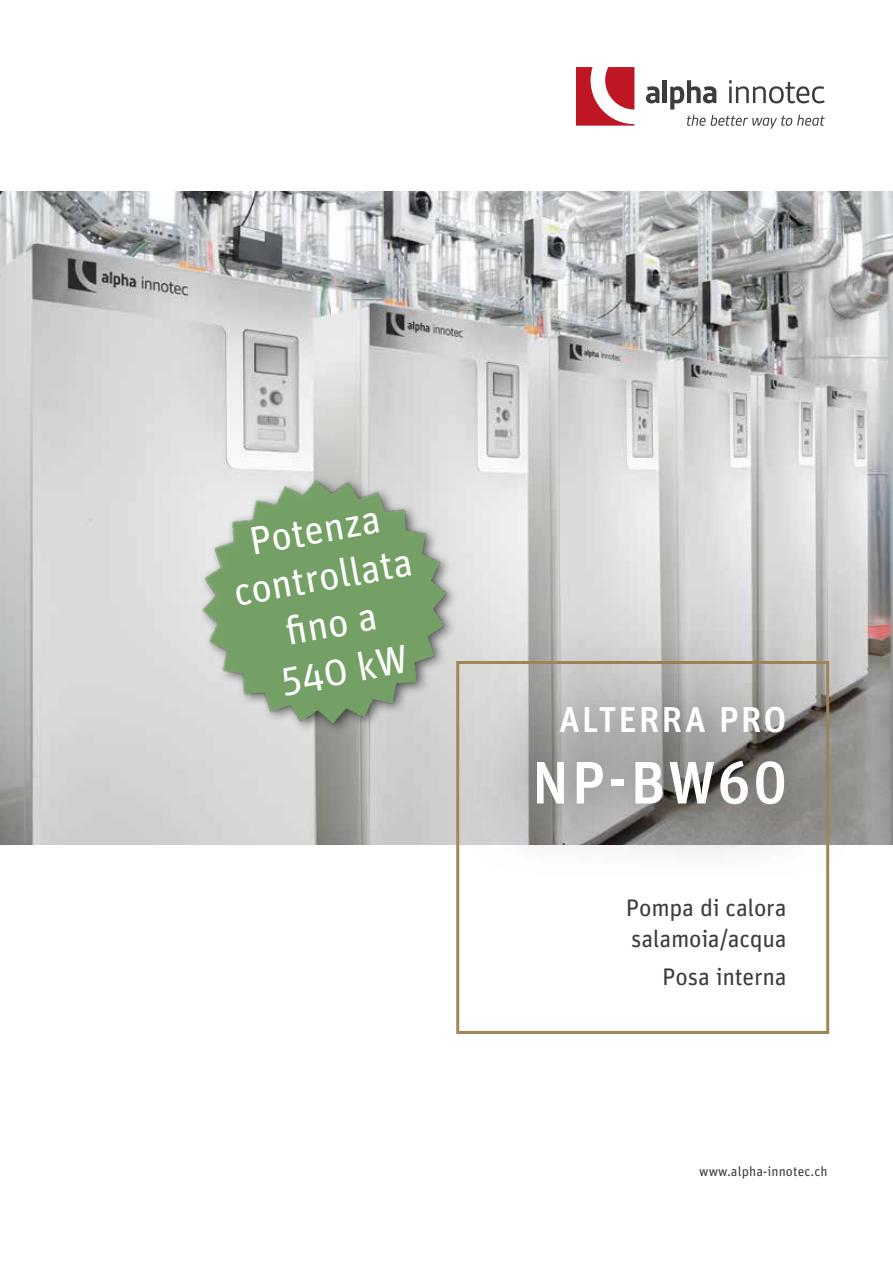
<style>
.page{position:relative;width:893px;height:1263px;background:#fff}
.page>*{position:absolute;margin:0;border:0;box-sizing:border-box;transform-origin:0 0}
.t1{font:500 60px "Unit Pro";letter-spacing:.04em;color:#fff}
.t2{font:39.6px/47.5px "Unit Pro";color:#fff;text-align:center}
.t3{font:500 36px "Unit Pro";letter-spacing:.05em;color:#fff}
.t4{font:24px/31.5px "Unit Pro";letter-spacing:-.01em;color:#3c3c3b}
.t5{font:13.5px "Unit Pro";letter-spacing:.01em;color:#3c3c3b}
</style>
<div class="page">
<img style="left:0;top:192px;width:893px;height:652px">
<div style="left:456px;top:661px;width:373px;height:373px;border:3px solid #a38558"></div>
<svg style="left:461px;top:630px;width:399px;height:250px;background:#b1b1ae"></svg>
<svg style="left:646px;top:86px;width:13px;height:17px"></svg>
<hr style="left:663px;top:80px;width:4px;height:23px;background:#3c3c3b">
<svg style="left:576px;top:67px;width:58px;height:59px"></svg>
<svg style="left:670px;top:80px;width:155px;height:49px"></svg>
<img style="left:170px;top:446px;width:310px;height:310px">
<h2 class="t2" style="left:221px;top:520px;width:184px;rotate:-10deg">Potenza controllata fino a<br>540 kW</h2>
<h3 class="t3" style="left:559px;top:693px;width:229px">ALTERRA PRO</h3>
<h1 class="t1" style="left:532px;top:740px;width:256px">NP-BW60</h1>
<p class="t4" style="left:626px;top:890px;width:162px">Pompa di calora salamoia/acqua</p>
<p class="t4" style="left:662px;top:959px;width:126px">Posa interna</p>
<p class="t5" style="left:699px;top:1162px;width:130px">www.alpha-innotec.ch</p>
</div>
